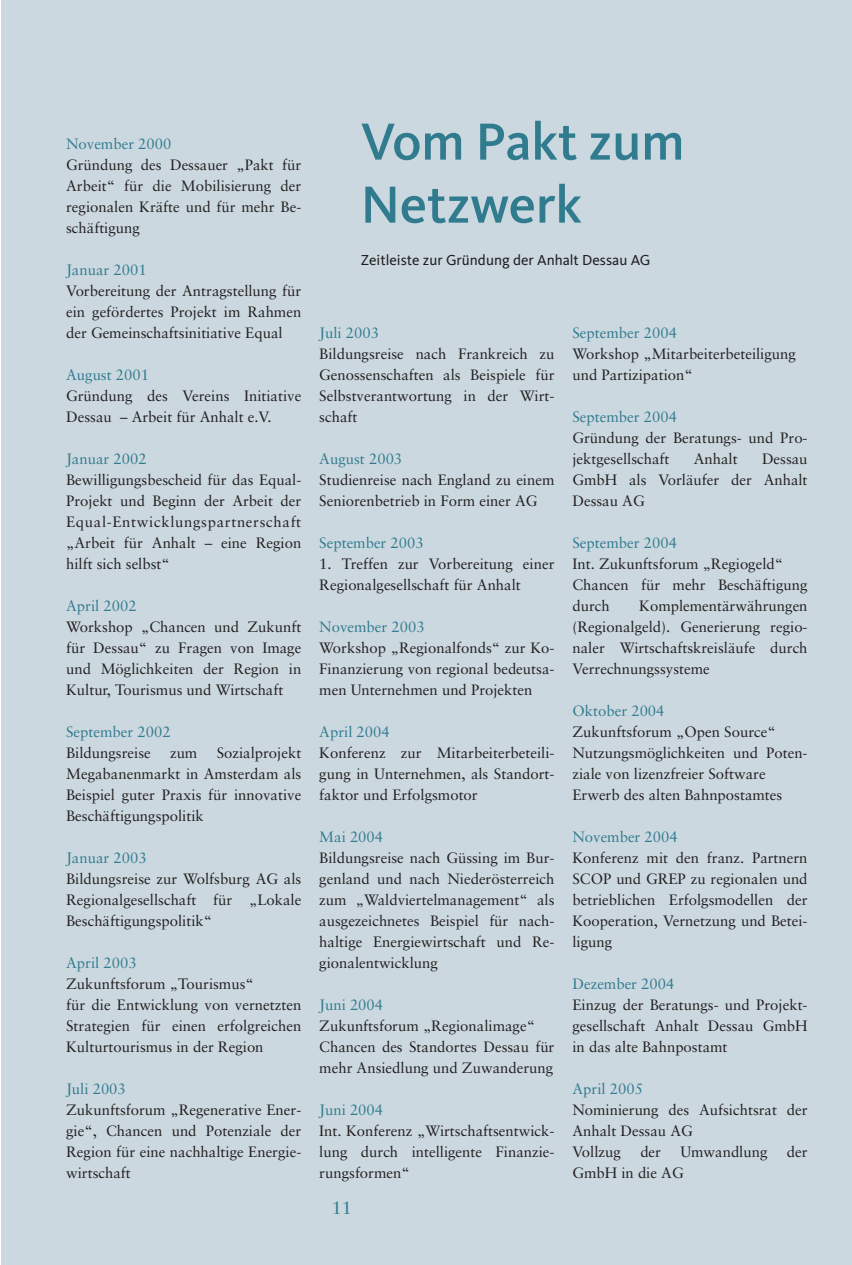
<style>
.page{position:relative;width:852px;height:1265px;background:#fff}
.page>*{position:absolute;margin:0;border:0;box-sizing:border-box;transform-origin:0 0}
.t1{font:500 54px/63px "Kievit";letter-spacing:-.005em;color:#317b8f}
.t2{font:18px "Sabon";color:#317b8f}
.t3{font:15px/21px "Sabon";color:#231f20;text-align:justify}
.t4{font:15px "Sabon";color:#317b8f}
.t5{font:15px "Kievit";color:#231f20}
</style>
<div class="page">
<div style="left:1px;top:0;width:851px;height:1265px;background:#cbd8df"></div>
<p class="t4" style="left:66px;top:138px;width:107px">November 2000</p>
<p class="t3" style="left:66px;top:156px;width:237px">Gründung des Dessauer „Pakt für Arbeit“ für die Mobilisierung der regionalen Kräfte und für mehr Be&shy;schäftigung</p>
<p class="t4" style="left:66px;top:264px;width:82px">Januar 2001</p>
<p class="t3" style="left:66px;top:282px;width:237px">Vorbereitung der Antragstellung für ein gefördertes Projekt im Rahmen der Gemeinschaftsinitiative Equal</p>
<p class="t4" style="left:66px;top:369px;width:84px">August 2001</p>
<p class="t3" style="left:66px;top:387px;width:237px">Gründung des Vereins Initiative<br>Dessau – Arbeit für Anhalt e.V.</p>
<p class="t4" style="left:66px;top:453px;width:82px">Januar 2002</p>
<p class="t3" style="left:66px;top:471px;width:237px">Bewilligungsbescheid für das Equal-Projekt und Beginn der Arbeit der Equal-Entwicklungspartnerschaft „Arbeit für Anhalt – eine Region hilft sich selbst“</p>
<p class="t4" style="left:66px;top:600px;width:72px">April 2002</p>
<p class="t3" style="left:66px;top:618px;width:237px">Workshop „Chancen und Zukunft für Dessau“ zu Fragen von Image und Möglichkeiten der Region in Kultur, Tourismus und Wirtschaft</p>
<p class="t4" style="left:66px;top:726px;width:106px">September 2002</p>
<p class="t3" style="left:66px;top:744px;width:86px">Bildungsreise</p>
<p class="t3" style="left:170px;top:744px;width:29px">zum</p>
<p class="t3" style="left:66px;top:744px;width:237px;text-indent:150px">Sozialprojekt Megabanenmarkt in Amsterdam als Beispiel guter Praxis für innovative Beschäftigungspolitik</p>
<p class="t4" style="left:66px;top:852px;width:82px">Januar 2003</p>
<p class="t3" style="left:66px;top:870px;width:237px">Bildungsreise zur Wolfsburg AG als Regionalgesellschaft für „Lokale Beschäftigungspolitik“</p>
<p class="t4" style="left:66px;top:957px;width:72px">April 2003</p>
<p class="t3" style="left:66px;top:975px;width:237px;text-align:left">Zukunftsforum „Tourismus“<br>für die Entwicklung von vernetzten<br>Strategien für einen erfolgreichen<br>Kulturtourismus in der Region</p>
<p class="t4" style="left:66px;top:1083px;width:61px">Juli 2003</p>
<p class="t3" style="left:66px;top:1101px;width:237px">Zukunftsforum „Regenerative Ener&shy;gie“, Chancen und Potenziale der Region für eine nachhaltige Energie&shy;wirtschaft</p>
<h1 class="t1" style="left:361px;top:115px;width:325px">Vom Pakt zum<br>Netzwerk</h1>
<p class="t5" style="left:361px;top:254px;width:291px">Zeitleiste zur Gründung der Anhalt Dessau AG</p>
<p class="t4" style="left:319px;top:327px;width:61px">Juli 2003</p>
<p class="t3" style="left:319px;top:345px;width:237px">Bildungsreise nach Frankreich zu Genossenschaften als Beispiele für Selbstverantwortung in der Wirt&shy;schaft</p>
<p class="t4" style="left:319px;top:453px;width:84px">August 2003</p>
<p class="t3" style="left:319px;top:471px;width:237px">Studienreise nach England zu einem<br>Seniorenbetrieb in Form einer AG</p>
<p class="t4" style="left:319px;top:537px;width:106px">September 2003</p>
<p class="t3" style="left:319px;top:555px;width:237px">1. Treffen zur Vorbereitung einer<br>Regionalgesellschaft für Anhalt</p>
<p class="t4" style="left:319px;top:621px;width:107px">November 2003</p>
<p class="t3" style="left:319px;top:639px;width:237px">Workshop „Regionalfonds“ zur Ko-Finanzierung von regional bedeutsa&shy;men Unternehmen und Projekten</p>
<p class="t4" style="left:319px;top:726px;width:72px">April 2004</p>
<p class="t3" style="left:319px;top:744px;width:237px">Konferenz zur Mitarbeiterbeteili&shy;gung in Unternehmen, als Standort&shy;faktor und Erfolgsmotor</p>
<p class="t4" style="left:319px;top:831px;width:65px">Mai 2004</p>
<p class="t3" style="left:319px;top:849px;width:237px">Bildungsreise nach Güssing im Bur&shy;genland und nach Niederösterreich zum „Waldviertelmanagement“ als ausgezeichnetes Beispiel für nach&shy;haltige Energiewirtschaft und Re&shy;gionalentwicklung</p>
<p class="t4" style="left:319px;top:999px;width:65px">Juni 2004</p>
<p class="t3" style="left:319px;top:1017px;width:237px;text-align:left">Zukunftsforum „Regionalimage“<br>Chancen des Standortes Dessau für mehr Ansiedlung und Zuwanderung</p>
<p class="t4" style="left:319px;top:1104px;width:65px">Juni 2004</p>
<p class="t3" style="left:319px;top:1122px;width:237px">Int. Konferenz „Wirtschaftsentwick&shy;lung durch intelligente Finanzie&shy;rungsformen“</p>
<p class="t2" style="left:332px;top:1200px;width:22px">11</p>
<p class="t4" style="left:572px;top:327px;width:106px">September 2004</p>
<p class="t3" style="left:572px;top:345px;width:225px">Workshop „Mitarbeiterbeteiligung und Partizipation“</p>
<p class="t4" style="left:572px;top:411px;width:106px">September 2004</p>
<p class="t3" style="left:572px;top:429px;width:237px">Gründung der Beratungs- und Pro&shy;jektgesellschaft</p>
<p class="t3" style="left:693px;top:450px;width:45px">Anhalt</p>
<p class="t3" style="left:572px;top:450px;width:237px;text-indent:189px">Dessau GmbH als Vorläufer der Anhalt Dessau AG</p>
<p class="t4" style="left:572px;top:537px;width:106px">September 2004</p>
<p class="t3" style="left:572px;top:555px;width:237px;text-align:left">Int. Zukunftsforum „Regiogeld“<br>Chancen für mehr Beschäftigung durch</p>
<p class="t3" style="left:572px;top:597px;width:237px;text-indent:67px">Komplementärwährungen (Regionalgeld). Generierung regio&shy;naler Wirtschaftskreisläufe durch Verrechnungssysteme</p>
<p class="t4" style="left:572px;top:705px;width:94px">Oktober 2004</p>
<p class="t3" style="left:572px;top:723px;width:237px;text-align:left">Zukunftsforum „Open Source“<br>Nutzungsmöglichkeiten und Poten&shy;ziale von lizenzfreier Software<br>Erwerb des alten Bahnpostamtes</p>
<p class="t4" style="left:572px;top:831px;width:107px">November 2004</p>
<p class="t3" style="left:572px;top:849px;width:237px">Konferenz mit den franz. Partnern SCOP und GREP zu regionalen und betrieblichen Erfolgsmodellen der Kooperation, Vernetzung und Betei&shy;ligung</p>
<p class="t4" style="left:572px;top:978px;width:103px">Dezember 2004</p>
<p class="t3" style="left:572px;top:996px;width:237px">Einzug der Beratungs- und Projekt&shy;gesellschaft Anhalt Dessau GmbH in das alte Bahnpostamt</p>
<p class="t4" style="left:572px;top:1083px;width:72px">April 2005</p>
<p class="t3" style="left:572px;top:1101px;width:237px;text-align:left">Nominierung des Aufsichtsrat der<br>Anhalt Dessau AG<br>Vollzug</p>
<p class="t3" style="left:640px;top:1143px;width:22px">der</p>
<p class="t3" style="left:680px;top:1143px;width:89px">Umwandlung</p>
<p class="t3" style="left:787px;top:1143px;width:22px">der</p>
<p class="t3" style="left:572px;top:1164px;width:113px">GmbH in die AG</p>
</div>
